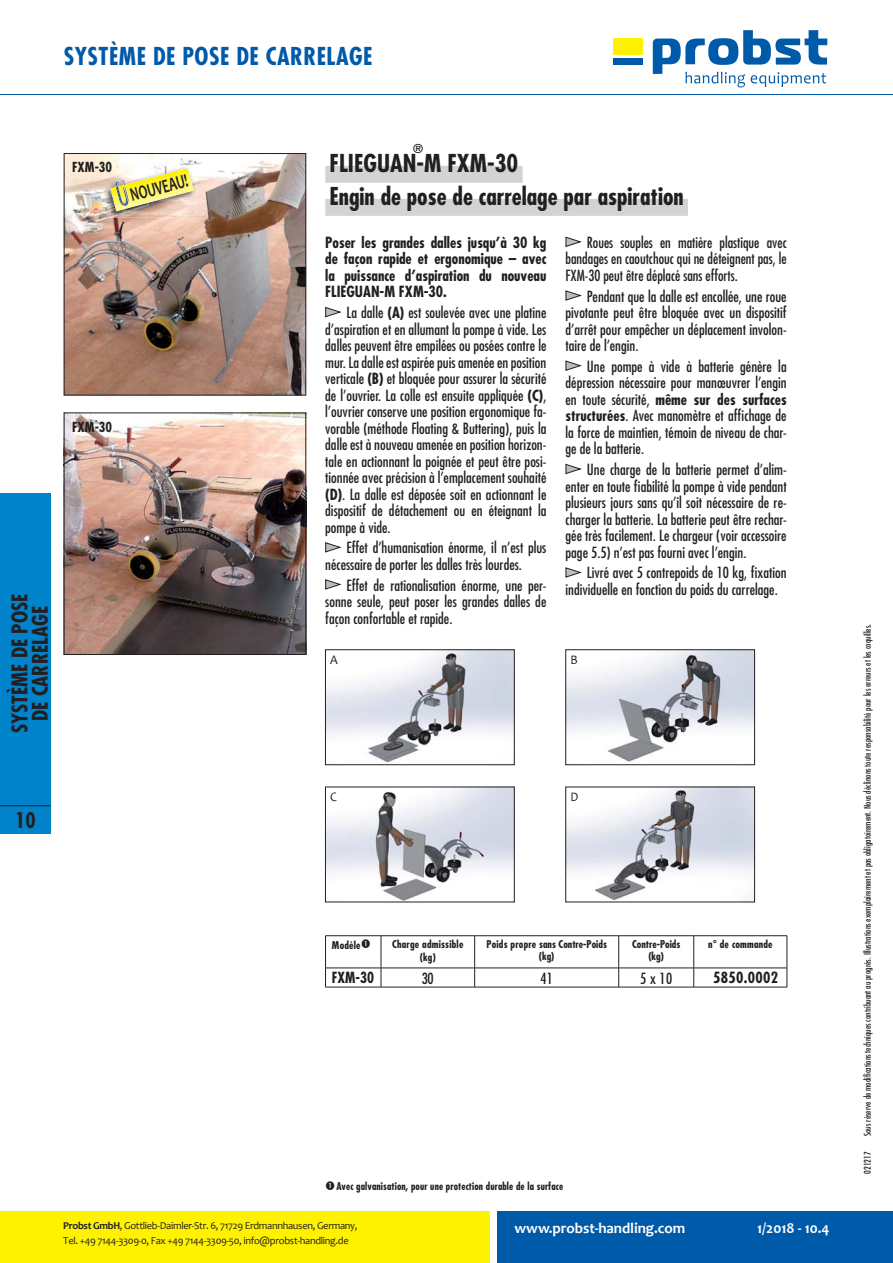
<style>
.page{position:relative;width:893px;height:1263px;background:#fff}
.page>*{position:absolute;margin:0;border:0;box-sizing:border-box;transform-origin:0 0}
.t1{font:700 condensed 24px/33px "Futura";color:#231f20}
.t2{font:700 condensed 24px "Futura";letter-spacing:.02em;color:#005aaa}
.t3{font:700 condensed 21px/20.2px "Futura";color:#231f20;text-align:center}
.t4{font:700 19.5px "Candara";color:#231f20;scale:.65 1}
.t5{font:condensed 15px/16.5px "Futura";color:#231f20;text-align:justify}
.t6{font:700 condensed 15px/16.5px "Futura";color:#231f20;text-align:justify}
.t7{font:700 15px "Candara";letter-spacing:-.005em;color:#fff}
.t8{font:700 condensed 15px "Futura";letter-spacing:.02em;color:#231f20}
.t9{font:700 condensed 15px "Futura";color:#231f20;scale:.95 1}
.t10{font:700 condensed 13.5px "Futura";color:#231f20}
.t11{font:13.05px "Candara";color:#231f20;scale:.95 1}
.t12{font:700 condensed 12px "Futura";color:#231f20}
.t13{font:10.5px/15.1px "Candara";letter-spacing:-.03em;color:#231f20}
.t14{font:700 condensed 10.5px/12px "Futura";letter-spacing:.015em;color:#231f20;text-align:center}
.t15{font:700 condensed 10.5px "Futura";letter-spacing:.015em;color:#231f20;scale:.95 1}
.t16{font:condensed 9px "Futura";color:#231f20}
.s1{font-weight:700}
</style>
<div class="page">
<div style="left:497px;top:1212px;width:396px;height:51px;background:#005aaa"></div>
<div style="left:0;top:1212px;width:489px;height:51px;background:#fff200"></div>
<hr style="left:0;top:94px;width:893px;height:1px;background:#005aaa">
<div style="left:0;top:493px;width:51px;height:340px;background:#0083ca"></div>
<hr style="left:0;top:806px;width:51px;height:1px;background:#231f20">
<div style="left:614px;top:38px;width:29px;height:17px;background:#fff200"></div>
<div style="left:614px;top:58px;width:29px;height:7px;background:#005aaa"></div>
<svg style="left:653px;top:30px;width:175px;height:57px"></svg>
<img style="left:66px;top:155px;width:238px;height:239px">
<div style="left:64px;top:153px;width:242px;height:243px;border:1px solid #231f20"></div>
<img style="left:66px;top:415px;width:238px;height:238px">
<div style="left:64px;top:413px;width:242px;height:242px;border:1px solid #231f20"></div>
<img style="left:104px;top:166px;width:92px;height:52px">
<img style="left:104px;top:166px;width:90px;height:45px">
<hr style="left:325px;top:935px;width:56px;height:1px;background:#231f20">
<hr style="left:325px;top:936px;width:1px;height:32px;background:#231f20">
<hr style="left:381px;top:935px;width:94px;height:1px;background:#231f20">
<hr style="left:381px;top:936px;width:1px;height:32px;background:#231f20">
<hr style="left:475px;top:935px;width:144px;height:1px;background:#231f20">
<hr style="left:474px;top:936px;width:1px;height:32px;background:#231f20">
<hr style="left:619px;top:935px;width:75px;height:1px;background:#231f20">
<hr style="left:618px;top:936px;width:1px;height:32px;background:#231f20">
<hr style="left:694px;top:935px;width:93px;height:1px;background:#231f20">
<hr style="left:693px;top:936px;width:1px;height:32px;background:#231f20">
<hr style="left:787px;top:936px;width:1px;height:32px;background:#231f20">
<hr style="left:325px;top:968px;width:56px;height:1px;background:#231f20">
<svg style="left:325px;top:968px;width:1px;height:19px"></svg>
<hr style="left:381px;top:968px;width:94px;height:1px;background:#231f20">
<svg style="left:381px;top:968px;width:1px;height:19px"></svg>
<hr style="left:475px;top:968px;width:144px;height:1px;background:#231f20">
<svg style="left:474px;top:968px;width:1px;height:19px"></svg>
<hr style="left:619px;top:968px;width:75px;height:1px;background:#231f20">
<svg style="left:618px;top:968px;width:1px;height:19px"></svg>
<hr style="left:694px;top:968px;width:93px;height:1px;background:#231f20">
<svg style="left:693px;top:968px;width:1px;height:19px"></svg>
<svg style="left:787px;top:968px;width:1px;height:19px"></svg>
<hr style="left:325px;top:987px;width:462px;height:1px;background:#231f20">
<svg style="left:565px;top:236px;width:17px;height:11px"></svg>
<svg style="left:325px;top:307px;width:17px;height:11px"></svg>
<svg style="left:325px;top:542px;width:17px;height:11px"></svg>
<svg style="left:325px;top:579px;width:17px;height:11px"></svg>
<svg style="left:565px;top:290px;width:17px;height:11px"></svg>
<svg style="left:565px;top:360px;width:17px;height:11px"></svg>
<svg style="left:565px;top:463px;width:17px;height:12px"></svg>
<svg style="left:565px;top:567px;width:17px;height:11px"></svg>
<img style="left:327px;top:652px;width:185px;height:111px">
<div style="left:325px;top:650px;width:189px;height:115px;border:1px solid #231f20"></div>
<img style="left:567px;top:652px;width:186px;height:110px">
<div style="left:565px;top:650px;width:190px;height:115px;border:1px solid #231f20"></div>
<img style="left:327px;top:789px;width:185px;height:111px">
<img style="left:567px;top:789px;width:186px;height:111px">
<div style="left:565px;top:787px;width:190px;height:115px;border:1px solid #231f20"></div>
<div style="left:325px;top:166px;width:198px;height:17px;background:#d1d3d4"></div>
<div style="left:325px;top:199px;width:363px;height:17px;background:#d1d3d4"></div>
<h1 class="t2" style="left:64px;top:45px;width:310px">SYSTÈME DE POSE DE CARRELAGE</h1>
<p class="t10" style="left:72px;top:162px;width:41px">FXM-30</p>
<h3 class="t4" style="left:129px;top:188px;width:92px;rotate:-15deg">NOUVEAU!</h3>
<p class="t10" style="left:72px;top:421px;width:41px">FXM-30</p>
<h2 class="t3" style="left:12px;top:733px;width:141px;rotate:-90deg">SYSTÈME DE POSE<br>DE CARRELAGE</h2>
<h2 class="t3" style="left:15px;top:812px;width:22px">10</h2>
<p class="t12" style="left:413px;top:143px;width:11px">®</p>
<h1 class="t1" style="left:329px;top:149px;width:356px">FLIEGUAN-M FXM-30<br>Engin de pose de carrelage par aspiration</h1>
<p class="t5" style="left:565px;top:235px;width:223px;text-indent:21px">Roues souples en matière plastique avec bandages en caoutchouc qui ne déteignent pas, le FXM-30 peut être déplacé sans efforts.</p>
<p class="t5" style="left:565px;top:289px;width:223px;text-indent:21px">Pendant que la dalle est encollée, une roue pivotante peut être bloquée avec un dispositif d’arrêt pour empêcher un déplacement involon&shy;taire de l’engin.</p>
<p class="t5" style="left:565px;top:359px;width:223px;text-indent:21px">Une pompe à vide à batterie génère la dépression nécessaire pour manœuvrer l’engin en toute sécurité, <span class="s1">même sur des surfaces structurées</span>. Avec manomètre et affichage de la force de maintien, témoin de niveau de char&shy;ge de la batterie.</p>
<p class="t5" style="left:565px;top:462px;width:223px;text-indent:21px">Une charge de la batterie permet d’alim&shy;enter en toute fiabilité la pompe à vide pendant plusieurs jours sans qu’il soit nécessaire de re&shy;charger la batterie. La batterie peut être rechar&shy;gée très facilement. Le chargeur (voir accessoire page 5.5) n’est pas fourni avec l’engin.</p>
<p class="t5" style="left:565px;top:566px;width:223px;text-indent:21px">Livré avec 5 contrepoids de 10 kg, fixation individuelle en fonction du poids du carrelage.</p>
<p class="t6" style="left:325px;top:235px;width:223px">Poser les grandes dalles jusqu’à 30 kg de façon rapide et ergonomique – avec la puissance d’aspiration du nouveau FLIEGUAN-M FXM-30.</p>
<p class="t5" style="left:325px;top:305px;width:223px;text-indent:21px">La dalle <span class="s1">(A)</span> est soulevée avec une platine d’aspiration et en allumant la pompe à vide. Les dalles peuvent être empilées ou posées contre le mur. La dalle est aspirée puis amenée en position verticale <span class="s1">(B)</span> et bloquée pour assurer la sécurité de l’ouvrier. La colle est ensuite appliquée <span class="s1">(C)</span>, l’ouvrier conserve une position ergonomique fa&shy;vorable (méthode Floating &amp; Buttering), puis la dalle est à nouveau amenée en position horizon&shy;tale en actionnant la poignée et peut être posi&shy;tionnée avec précision à l’emplacement souhaité <span class="s1">(D)</span>. La dalle est déposée soit en actionnant le dispositif de détachement ou en éteignant la pompe à vide.</p>
<p class="t5" style="left:325px;top:541px;width:223px;text-indent:21px">Effet d’humanisation énorme, il n’est plus nécessaire de porter les dalles très lourdes.</p>
<p class="t5" style="left:325px;top:578px;width:223px;text-indent:21px">Effet de rationalisation énorme, une per&shy;sonne seule, peut poser les grandes dalles de façon confortable et rapide.</p>
<p class="t11" style="left:330px;top:652px;width:10px">A</p>
<p class="t11" style="left:570px;top:652px;width:9px">B</p>
<p class="t11" style="left:330px;top:789px;width:9px">C</p>
<p class="t11" style="left:570px;top:789px;width:10px">D</p>
<p class="t14" style="left:332px;top:940px;width:41px">Modèle■</p>
<p class="t14" style="left:392px;top:939px;width:73px;line-height:12.6px">Charge admissible (kg)</p>
<p class="t14" style="left:486px;top:939px;width:122px">Poids propre sans Contre-Poids (kg)</p>
<p class="t14" style="left:632px;top:939px;width:50px">Contre-Poids (kg)</p>
<p class="t14" style="left:708px;top:939px;width:66px">n° de commande</p>
<p class="t9" style="left:332px;top:971px;width:46px">FXM-30</p>
<p class="t5" style="left:422px;top:971px;width:13px">30</p>
<p class="t5" style="left:540px;top:971px;width:14px">41</p>
<p class="t5" style="left:640px;top:971px;width:34px">5 x 10</p>
<p class="t8" style="left:713px;top:971px;width:66px">5850.0002</p>
<p class="t15" style="left:325px;top:1181px;width:252px">■Avec galvanisation, pour une protection durable de la surface</p>
<p class="t13" style="left:63px;top:1218px;width:296px"><span class="s1">Probst GmbH</span>, Gottlieb-Daimler-Str. 6, 71729 Erdmannhausen, Germany,<br>Tel. +49 7144-3309-0, Fax +49 7144-3309-50, info@probst-handling.de</p>
<p class="t7" style="left:514px;top:1222px;width:172px">www.probst-handling.com</p>
<p class="t7" style="left:757px;top:1222px;width:74px">1/2018 - 10.4</p>
<p class="t16" style="left:863px;top:1136px;width:514px;rotate:-90deg">Sous réserve de modifications techniques contribuant au progrés. Illustrations exemplairement et pas obligatoirement. Nous déclinons toute responsabilité pour les erreurs et les coquilles.</p>
<p class="t16" style="left:863px;top:1174px;width:24px;rotate:-90deg">021217</p>
</div>
